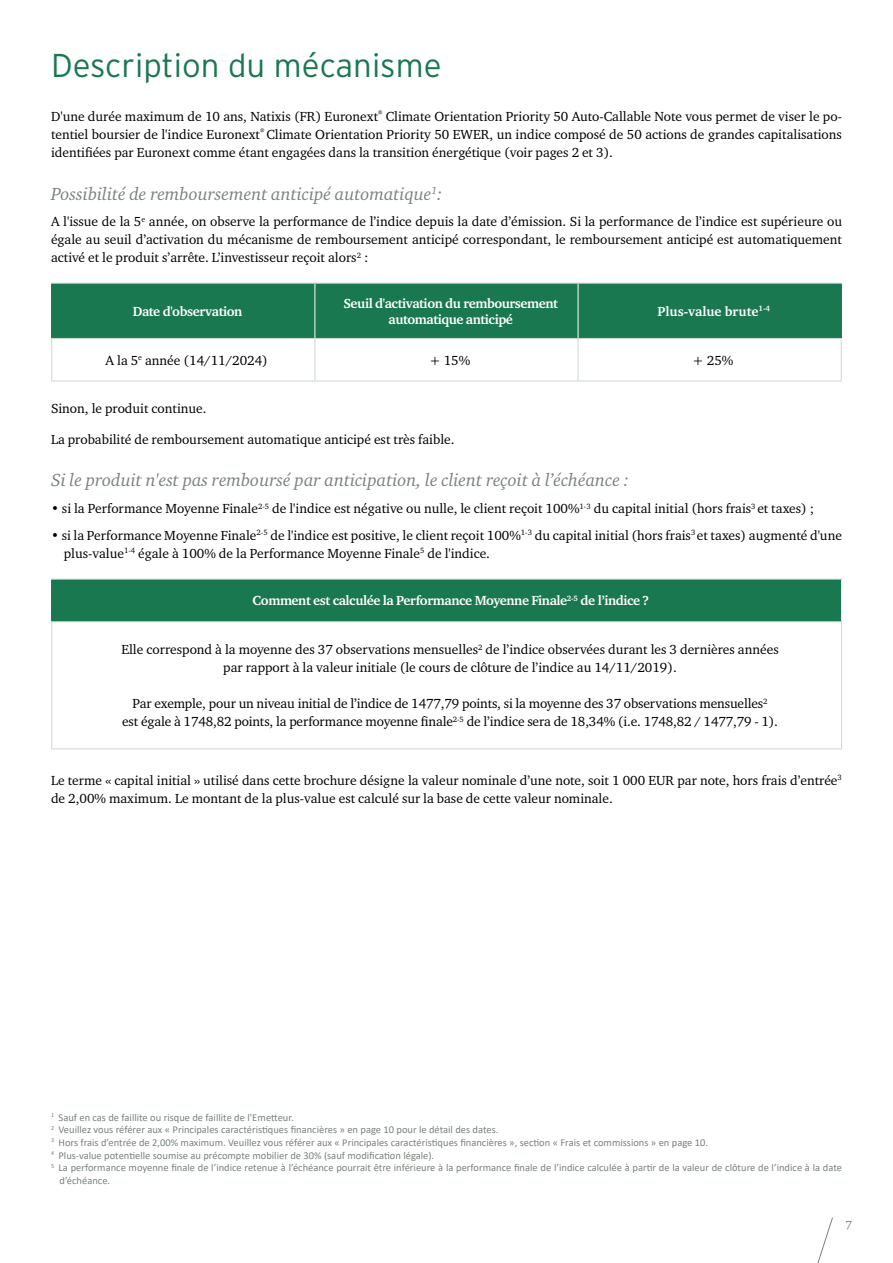
<style>
.page{position:relative;width:893px;height:1263px;background:#fff}
.page>*{position:absolute;margin:0;border:0;box-sizing:border-box;transform-origin:0 0}
.t1{font:300 33px "Interstate";color:#1a7851}
.t2{font:italic 18px "Charter ITC Std";color:#79837c}
.t3{font:13.5px/18px "Charter ITC Std";color:#000}
.t4{font:700 13.5px/16.2px "Charter ITC Std";letter-spacing:-.03em;color:#fff;text-align:center}
.t5{font:700 13.5px "Charter ITC Std";color:#fff}
.t6{font:12px "Charter ITC Std";color:#79837c}
.t7{font:10.5px "Calibri";color:#79837c}
</style>
<div class="page">
<svg style="left:817px;top:1217px;width:16px;height:46px"></svg>
<div style="left:53px;top:284px;width:787px;height:54px;background:#1a7851"></div>
<hr style="left:315px;top:284px;width:1px;height:54px;background:#fff">
<hr style="left:578px;top:284px;width:1px;height:54px;background:#fff">
<hr style="left:51px;top:284px;width:2px;height:54px;background:#1a7851">
<hr style="left:840px;top:284px;width:2px;height:54px;background:#1a7851">
<hr style="left:51px;top:339px;width:1px;height:42px;background:#ccd8ce">
<hr style="left:315px;top:339px;width:1px;height:42px;background:#ccd8ce">
<hr style="left:578px;top:339px;width:1px;height:42px;background:#ccd8ce">
<hr style="left:841px;top:339px;width:1px;height:42px;background:#ccd8ce">
<hr style="left:51px;top:381px;width:264px;height:1px;background:#ccd8ce">
<hr style="left:315px;top:381px;width:263px;height:1px;background:#ccd8ce">
<hr style="left:578px;top:381px;width:264px;height:1px;background:#ccd8ce">
<hr style="left:51px;top:338px;width:264px;height:1px;background:#ccd8ce">
<hr style="left:315px;top:338px;width:263px;height:1px;background:#ccd8ce">
<hr style="left:578px;top:338px;width:264px;height:1px;background:#ccd8ce">
<hr style="left:51px;top:283px;width:264px;height:1px;background:#ccd8ce">
<hr style="left:315px;top:283px;width:263px;height:1px;background:#ccd8ce">
<hr style="left:578px;top:283px;width:264px;height:1px;background:#ccd8ce">
<div style="left:52px;top:579px;width:790px;height:43px;background:#1a7851"></div>
<hr style="left:841px;top:579px;width:1px;height:42px;background:#fff">
<hr style="left:51px;top:579px;width:2px;height:42px;background:#1a7851">
<hr style="left:51px;top:622px;width:1px;height:126px;background:#ccd8ce">
<hr style="left:841px;top:622px;width:1px;height:126px;background:#ccd8ce">
<hr style="left:51px;top:748px;width:791px;height:1px;background:#ccd8ce">
<hr style="left:51px;top:621px;width:791px;height:1px;background:#ccd8ce">
<hr style="left:51px;top:579px;width:791px;height:1px;background:#ccd8ce">
<h1 class="t1" style="left:51px;top:46px;width:392px">Description du mécanisme</h1>
<p class="t3" style="left:51px;top:107px;width:792px;text-align:justify">D'une durée maximum de 10 ans, Natixis (FR) Euronext<sup>®</sup> Climate Orientation Priority 50 Auto-Callable Note vous permet de viser le po&shy;tentiel boursier de l'indice Euronext<sup>®</sup> Climate Orientation Priority 50 EWER, un indice composé de 50 actions de grandes capitalisations identifiées par Euronext comme étant engagées dans la transition énergétique (voir pages 2 et 3).</p>
<h2 class="t2" style="left:51px;top:183px;width:393px">Possibilité de remboursement anticipé automatique<sup>1</sup>:</h2>
<p class="t3" style="left:51px;top:212px;width:792px;text-align:justify">A l'issue de la 5<sup>e</sup> année, on observe la performance de l’indice depuis la date d’émission. Si la performance de l’indice est supérieure ou égale au seuil d’activation du mécanisme de remboursement anticipé correspondant, le remboursement anticipé est automatiquement activé et le produit s’arrête. L’investisseur reçoit alors<sup>2</sup> :</p>
<p class="t4" style="left:133px;top:303px;width:111px">Date d'observation</p>
<p class="t4" style="left:343px;top:295px;width:216px">Seuil d'activation du remboursement automatique anticipé</p>
<p class="t5" style="left:658px;top:303px;width:114px">Plus-value brute<sup>1-4</sup></p>
<p class="t3" style="left:106px;top:351px;width:164px">A la 5<sup>e</sup> année (14/11/2024)</p>
<p class="t3" style="left:429px;top:351px;width:42px">+ 15%</p>
<p class="t3" style="left:693px;top:351px;width:42px">+ 25%</p>
<p class="t3" style="left:51px;top:399px;width:157px">Sinon, le produit continue.</p>
<p class="t3" style="left:51px;top:430px;width:405px">La probabilité de remboursement automatique anticipé est très faible.</p>
<h2 class="t2" style="left:51px;top:469px;width:579px">Si le produit n'est pas remboursé par anticipation, le client reçoit à l’échéance :</h2>
<p class="t3" style="left:51px;top:499px;width:765px">• si la Performance Moyenne Finale<sup>2-5</sup> de l'indice est négative ou nulle, le client reçoit 100%<sup>1-3</sup> du capital initial (hors frais<sup>3</sup> et taxes) ;</p>
<p class="t3" style="left:64px;top:526px;width:780px;text-indent:-13px">• si la Performance Moyenne Finale<sup>2-5</sup> de l'indice est positive, le client reçoit 100%<sup>1-3</sup> du capital initial (hors frais<sup>3</sup> et taxes) augmenté d'une plus-value<sup>1-4</sup> égale à 100% de la Performance Moyenne Finale<sup>5</sup> de l'indice.</p>
<p class="t4" style="left:253px;top:592px;width:398px">Comment est calculée la Performance Moyenne Finale<sup>2-5</sup> de l’indice ?</p>
<p class="t3" style="left:121px;top:640px;width:659px;text-align:center">Elle correspond à la moyenne des 37 observations mensuelles<sup>2</sup> de l’indice observées durant les 3 dernières années par rapport à la valeur initiale (le cours de clôture de l’indice au 14/11/2019).</p>
<p class="t3" style="left:122px;top:694px;width:657px;text-align:center">Par exemple, pour un niveau initial de l’indice de 1477,79 points, si la moyenne des 37 observations mensuelles<sup>2<br></sup>est égale à 1748,82 points, la performance moyenne finale<sup>2-5</sup> de l’indice sera de 18,34% (i.e. 1748,82 / 1477,79 - 1).</p>
<p class="t3" style="left:51px;top:771px;width:792px">Le terme « capital initial » utilisé dans cette brochure désigne la valeur nominale d’une note, soit 1 000 EUR par note, hors frais d’entrée<sup>3 </sup>de 2,00% maximum. Le montant de la plus-value est calculé sur la base de cette valeur nominale.</p>
<p class="t7" style="left:51px;top:1110px;width:244px"><sup>1</sup> Sauf en cas de faillite ou risque de faillite de l'Emetteur.</p>
<p class="t7" style="left:51px;top:1122px;width:449px"><sup>2</sup> Veuillez vous référer aux « Principales caractéristiques financières » en page 10 pour le détail des dates.</p>
<p class="t7" style="left:51px;top:1135px;width:659px"><sup>3</sup> Hors frais d’entrée de 2,00% maximum. Veuillez vous référer aux « Principales caractéristiques financières », section « Frais et commissions » en page 10.</p>
<p class="t7" style="left:51px;top:1148px;width:385px"><sup>4</sup> Plus-value potentielle soumise au précompte mobilier de 30% (sauf modification légale).</p>
<p class="t7" style="left:51px;top:1160px;width:792px"><sup>5</sup> La performance moyenne finale de l’indice retenue à l’échéance pourrait être inférieure à la performance finale de l’indice calculée à partir de la valeur de clôture de l’indice à la date</p>
<p class="t7" style="left:60px;top:1173px;width:52px">d’échéance.</p>
<p class="t6" style="left:845px;top:1218px;width:8px">7</p>
</div>
